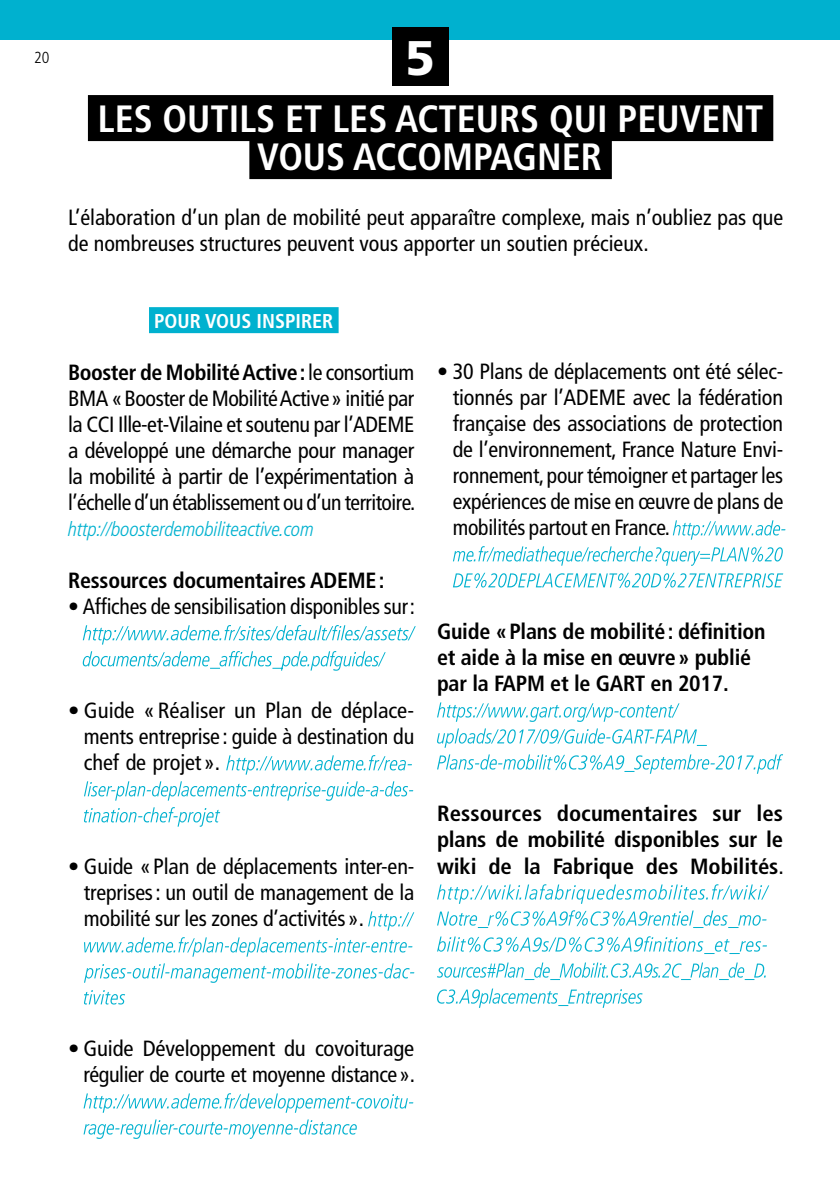
<style>
.page{position:relative;width:840px;height:1191px;background:#fff}
.page>*{position:absolute;margin:0;border:0;box-sizing:border-box;transform-origin:0 0}
.t1{font:900 48.6px "Frutiger";color:#fff}
.t2{font:700 condensed 38px/38px "Frutiger";color:#fff;text-align:center}
.t3{font:condensed 22px/26px "Frutiger";letter-spacing:-.01em;color:#000;text-align:justify}
.t4{font:700 condensed 22px/26px "Frutiger";letter-spacing:-.01em;color:#000}
.t5{font:italic 300 condensed 20px "Frutiger LT Pro";letter-spacing:-.01em;color:#00b1cf}
.t6{font:700 condensed 20px "Frutiger";color:#fff}
.t7{font:300 condensed 16px "Frutiger";color:#000}
.s1{font-weight:700}
.s2{font-weight:400}
</style>
<div class="page">
<div style="left:0;top:0;width:839px;height:40px;background:#00b1cf"></div>
<div style="left:88px;top:95px;width:684px;height:46px;background:#000"></div>
<div style="left:249px;top:133px;width:362px;height:46px;background:#000"></div>
<div style="left:149px;top:307px;width:189px;height:26px;background:#00b1cf"></div>
<svg style="left:83px;top:625px;width:332px;height:19px"></svg>
<svg style="left:83px;top:651px;width:302px;height:19px"></svg>
<svg style="left:226px;top:755px;width:186px;height:19px"></svg>
<svg style="left:84px;top:781px;width:329px;height:19px"></svg>
<svg style="left:84px;top:807px;width:136px;height:19px"></svg>
<svg style="left:368px;top:911px;width:46px;height:19px"></svg>
<svg style="left:84px;top:937px;width:328px;height:19px"></svg>
<svg style="left:84px;top:963px;width:330px;height:19px"></svg>
<svg style="left:84px;top:990px;width:41px;height:14px"></svg>
<svg style="left:83px;top:1093px;width:330px;height:19px"></svg>
<svg style="left:83px;top:1119px;width:273px;height:19px"></svg>
<svg style="left:672px;top:520px;width:113px;height:19px"></svg>
<svg style="left:453px;top:546px;width:329px;height:20px"></svg>
<svg style="left:453px;top:573px;width:329px;height:15px"></svg>
<svg style="left:437px;top:702px;width:242px;height:20px"></svg>
<svg style="left:437px;top:728px;width:269px;height:19px"></svg>
<svg style="left:437px;top:754px;width:345px;height:19px"></svg>
<svg style="left:437px;top:884px;width:331px;height:19px"></svg>
<svg style="left:437px;top:910px;width:329px;height:18px"></svg>
<svg style="left:437px;top:936px;width:329px;height:18px"></svg>
<svg style="left:437px;top:962px;width:328px;height:18px"></svg>
<svg style="left:437px;top:988px;width:205px;height:19px"></svg>
<div style="left:392px;top:27px;width:55px;height:59px;background:#000"></div>
<p class="t7" style="left:34px;top:49px;width:17px">20</p>
<h1 class="t1" style="left:405px;top:29px;width:31px">5</h1>
<h2 class="t2" style="left:98px;top:100px;width:666px">LES OUTILS ET LES ACTEURS QUI PEUVENT<br>VOUS ACCOMPAGNER</h2>
<p class="t3" style="left:68px;top:204px;width:716px">L’élaboration d’un plan de mobilité peut apparaître complexe, mais n’oubliez pas que de nombreuses structures peuvent vous apporter un soutien précieux.</p>
<p class="t6" style="left:154px;top:309px;width:180px">POUR VOUS INSPIRER</p>
<p class="t3" style="left:68px;top:360px;width:348px"><span class="s1">Booster de Mobilité Active:</span> le consortium BMA «Booster de Mobilité Active» initié par la CCI Ille-et-Vilaine et soutenu par l’ADEME a développé une démarche pour manager la mobilité à partir de l’expérimentation à l’échelle d’un établissement ou d’un territoire.</p>
<p class="t5" style="left:68px;top:518px;width:247px">http://boosterdemobiliteactive.com</p>
<p class="t4" style="left:68px;top:567px;width:318px">Ressources documentaires ADEME:</p>
<p class="t3" style="left:68px;top:594px;width:348px">• Affiches de sensibilisation disponibles sur:</p>
<p class="t3" style="left:84px;top:698px;width:331px;text-indent:-16px">• Guide «Réaliser un Plan de déplace&shy;ments entreprise: guide à destination du chef de projet».</p>
<p class="t3" style="left:84px;top:854px;width:332px;text-indent:-16px">• Guide «Plan de déplacements inter-en&shy;treprises: un outil de management de la mobilité sur les zones d’activités».</p>
<p class="t3" style="left:452px;top:359px;width:332px;text-indent:-16px">• 30 Plans de déplacements ont été sélec&shy;tionnés par l’ADEME avec la fédération française des associations de protection de l’environnement, France Nature Envi&shy;ronnement, pour témoigner et partager les expériences de mise en œuvre de plans de mobilités partout en France.</p>
<p class="t4" style="left:437px;top:619px;width:330px">Guide «Plans de mobilité: définition et aide à la mise en œuvre» publié par la FAPM et le GART en 2017.</p>
<p class="t4" style="left:437px;top:801px;width:348px;text-align:justify">Ressources documentaires sur les plans de mobilité disponibles sur le wiki de la Fabrique des Mobilités<span class="s2">.</span></p>
<p class="t3" style="left:68px;top:1036px;width:348px;text-align:right">• Guide Développement du covoiturage régulier de courte et moyenne distance».</p>
</div>
